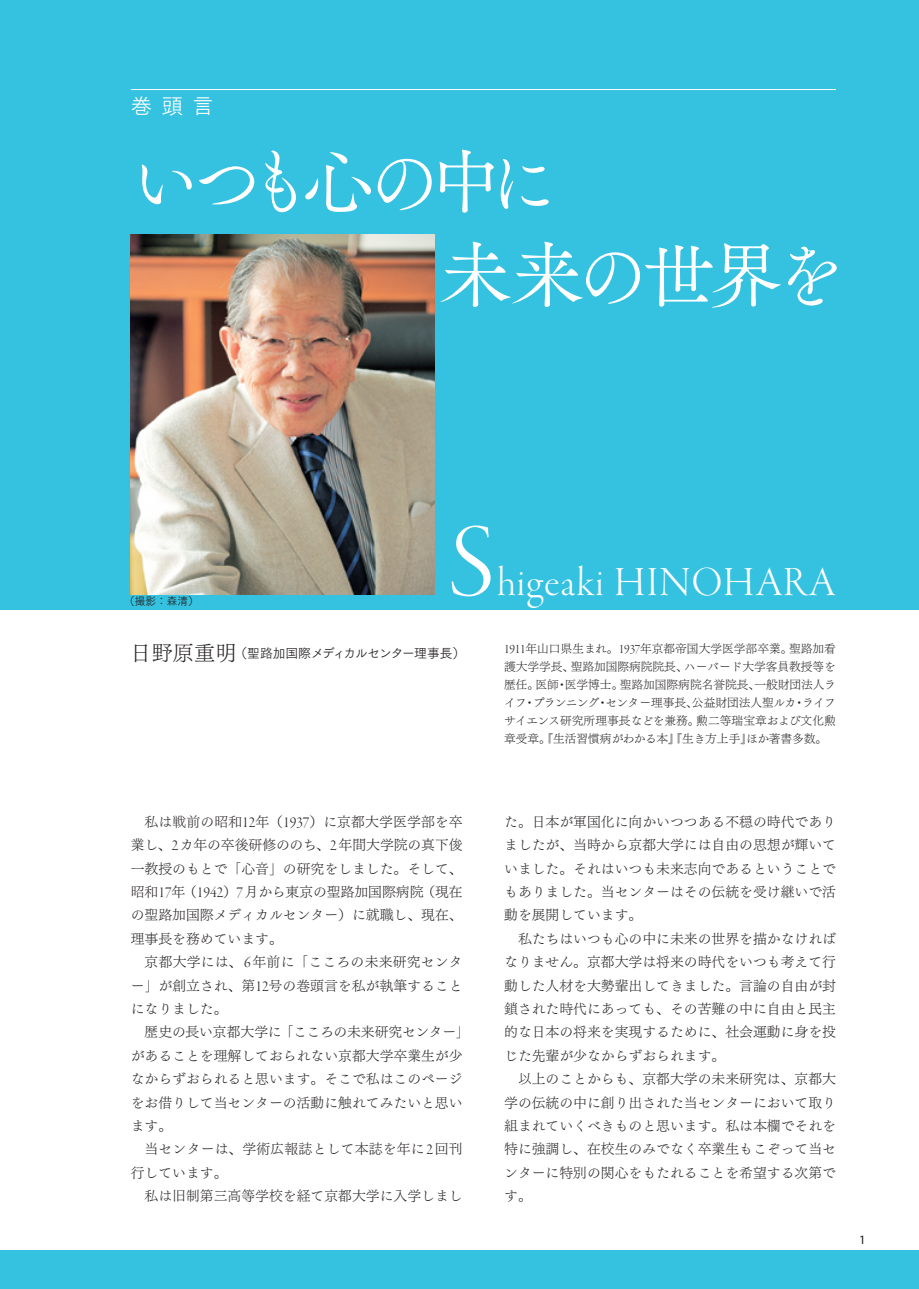
<style>
.page{position:relative;width:919px;height:1289px;background:#fff}
.page>*{position:absolute;margin:0;border:0;box-sizing:border-box;transform-origin:0 0}
.t1{font:106.35px "Garamond Premr Pro Lt Disp";color:#fff}
.t2{font:72.3px/93.6px "Tsuku Old Min Pro R";letter-spacing:-.11em;color:#fff}
.t3{font:42.45px "Garamond Premr Pro Lt Disp";letter-spacing:.025em;color:#fff}
.t4{font:21.3px "Tsuku Go Pr 5 R";color:#fff}
.t5{font:13.8px/23.4px "Tsuku Min Pr 5 L";color:#231f20;text-align:justify}
.t6{font:12.75px "Tsuku Go Pro R";letter-spacing:-.025em;color:#231f20}
.t7{font:12.75px "Myriad Pro";color:#231f20}
.t8{font:11.7px/18px "Tsuku Min Pr 5 L";color:#231f20;text-align:justify}
.t9{font:10.65px "Tsuku Go Pro R";color:#231f20}
.s1{font-family:"Garamond Premr Pro Lt Disp";font-size:13.5px}
.s2{font-family:"Tsuku Min Pr 5 L";font-size:21.3px}
.s3{font-family:"Garamond Premr Pro Lt Disp";font-size:16.05px}
</style>
<div class="page">
<div style="left:0;top:0;width:918px;height:609px;background:#35c2e0"></div>
<hr style="left:131px;top:89px;width:705px;height:1px;background:#fff">
<div style="left:0;top:1250px;width:918px;height:38px;background:#35c2e0"></div>
<img style="left:131px;top:234px;width:304px;height:360px">
<h3 class="t4" style="left:131px;top:88px;width:84px">巻頭言</h3>
<h2 class="t2" style="left:439px;top:135px;width:408px;text-indent:-311px">いつも心の中に<br>未来の世界を</h2>
<h1 class="t1" style="left:449px;top:504px;width:47px">S</h1>
<h3 class="t3" style="left:497px;top:558px;width:340px">higeaki HINOHARA</h3>
<p class="t8" style="left:504px;top:638px;width:333px"><span class="s1">1911</span>年山口県生まれ。<span class="s1">1937</span>年京都帝国大学医学部卒業。聖路加看護大学学長、聖路加国際病院院長、ハーバード大学客員教授等を歴任。医師・医学博士。聖路加国際病院名誉院長、一般財団法人ライフ・プランニング・センター理事長、公益財団法人聖ルカ・ライフサイエンス研究所理事長などを兼務。勲二等瑞宝章および文化勲章受章。『生活習慣病がわかる本』『生き方上手』ほか著書多数。</p>
<p class="t9" style="left:124px;top:592px;width:76px">（撮影：森清）</p>
<p class="t6" style="left:130px;top:642px;width:336px"><span class="s2">日野原重明</span>（聖路加国際メディカルセンター理事長）</p>
<p class="t5" style="left:131px;top:808px;width:333px;text-indent:14px">私は戦前の昭和<span class="s3">12</span>年（<span class="s3">1937</span>）に京都大学医学部を卒業し、<span class="s3">2</span>カ年の卒後研修ののち、<span class="s3">2</span>年間大学院の真下俊一教授のもとで「心音」の研究をしました。そして、昭和<span class="s3">17</span>年（<span class="s3">1942</span>）<span class="s3">7</span>月から東京の聖路加国際病院（現在の聖路加国際メディカルセンター）に就職し、現在、理事長を務めています。</p>
<p class="t5" style="left:131px;top:948px;width:333px;text-indent:14px">京都大学には、<span class="s3">6</span>年前に「こころの未来研究センター」が創立され、第<span class="s3">12</span>号の巻頭言を私が執筆することになりました。</p>
<p class="t5" style="left:131px;top:1018px;width:340px;text-align:left;text-indent:14px">歴史の長い京都大学に「こころの未来研究センター」があることを理解しておられない京都大学卒業生が少なからずおられると思います。そこで私はこのページをお借りして当センターの活動に触れてみたいと思います。</p>
<p class="t5" style="left:131px;top:1135px;width:333px;text-indent:14px">当センターは、学術広報誌として本誌を年に<span class="s3">2</span>回刊行しています。</p>
<p class="t5" style="left:145px;top:1182px;width:319px">私は旧制第三高等学校を経て京都大学に入学しまし</p>
<p class="t5" style="left:504px;top:808px;width:333px">た。日本が軍国化に向かいつつある不穏の時代でありましたが、当時から京都大学には自由の思想が輝いていました。それはいつも未来志向であるということでもありました。当センターはその伝統を受け継いで活動を展開しています。</p>
<p class="t5" style="left:504px;top:925px;width:333px;text-indent:14px">私たちはいつも心の中に未来の世界を描かなければなりません。京都大学は将来の時代をいつも考えて行動した人材を大勢輩出してきました。言論の自由が封鎖された時代にあっても、その苦難の中に自由と民主的な日本の将来を実現するために、社会運動に身を投じた先輩が少なからずおられます。</p>
<p class="t5" style="left:504px;top:1065px;width:333px;text-indent:14px">以上のことからも、京都大学の未来研究は、京都大学の伝統の中に創り出された当センターにおいて取り組まれていくべきものと思います。私は本欄でそれを特に強調し、在校生のみでなく卒業生もこぞって当センターに特別の関心をもたれることを希望する次第です。</p>
<p class="t7" style="left:859px;top:1232px;width:8px">1</p>
</div>
